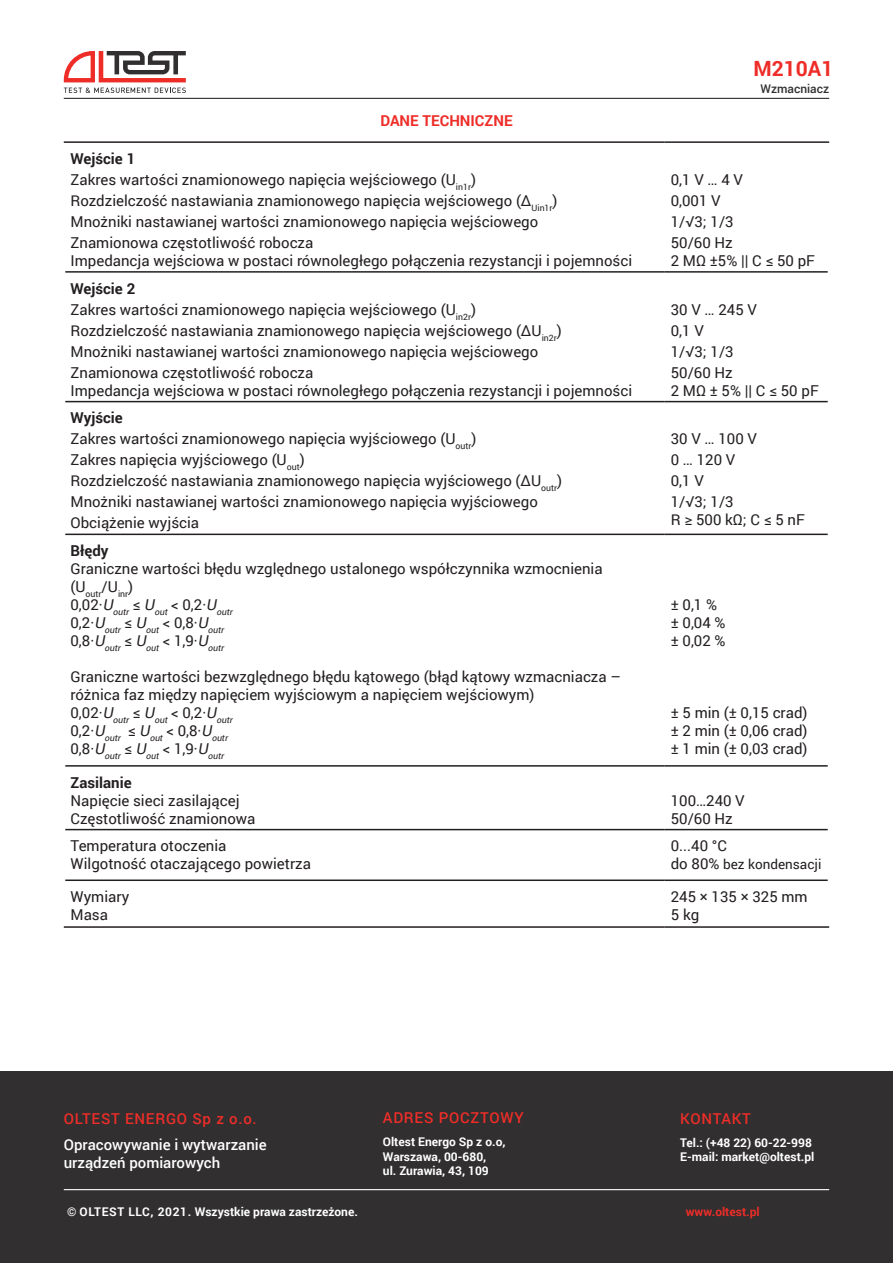
<style>
.page{position:relative;width:893px;height:1263px;background:#fff}
.page>*{position:absolute;margin:0;border:0;box-sizing:border-box;transform-origin:0 0}
.t1{font:700 21px "Roboto";color:#ee2d28}
.t2{font:15px/18px "Roboto";color:#231f20}
.t3{font:500 15px/18px "Roboto";color:#fff}
.t4{font:500 15px "Roboto";letter-spacing:.05em;color:#ee2d28}
.t5{font:700 15px "Roboto";color:#231f20}
.t6{font:700 15px "Roboto";color:#ee2d28}
.t7{font:13.5px "Roboto";color:#231f20}
.t8{font:700 12px/14.4px "Roboto";color:#fff}
.t9{font:700 12px "Roboto";color:#ee2d28}
.t10{font:500 12px "Roboto";color:#312f30}
.t11{font:italic 8.7px "Roboto";color:#231f20}
.t12{font:8.7px "Roboto";color:#231f20}
.s1{font-style:italic}
.s2{font-size:15px}
</style>
<div class="page">
<hr style="left:64px;top:98px;width:765px;height:1px;background:#312f30">
<svg style="left:64px;top:51px;width:122px;height:31px"></svg>
<svg style="left:64px;top:88px;width:122px;height:5px"></svg>
<div style="left:0;top:1071px;width:893px;height:192px;background:#312f30"></div>
<hr style="left:64px;top:1189px;width:765px;height:1px;background:#fff">
<hr style="left:64px;top:141px;width:601px;height:2px;background:#231f20">
<hr style="left:665px;top:141px;width:164px;height:2px;background:#231f20">
<hr style="left:65px;top:271px;width:600px;height:2px;background:#231f20">
<hr style="left:665px;top:271px;width:163px;height:2px;background:#231f20">
<hr style="left:65px;top:401px;width:600px;height:1px;background:#231f20">
<hr style="left:665px;top:401px;width:163px;height:1px;background:#231f20">
<hr style="left:65px;top:534px;width:600px;height:1px;background:#231f20">
<hr style="left:665px;top:534px;width:163px;height:1px;background:#231f20">
<hr style="left:65px;top:765px;width:600px;height:2px;background:#231f20">
<hr style="left:665px;top:765px;width:163px;height:2px;background:#231f20">
<hr style="left:65px;top:829px;width:600px;height:1px;background:#231f20">
<hr style="left:665px;top:829px;width:163px;height:1px;background:#231f20">
<hr style="left:65px;top:879px;width:600px;height:2px;background:#231f20">
<hr style="left:665px;top:879px;width:163px;height:2px;background:#231f20">
<hr style="left:64px;top:926px;width:601px;height:2px;background:#231f20">
<hr style="left:665px;top:926px;width:164px;height:2px;background:#231f20">
<h1 class="t1" style="left:753px;top:53px;width:81px">M210A1</h1>
<p class="t6" style="left:380px;top:110px;width:134px">DANE TECHNICZNE</p>
<p class="t5" style="left:71px;top:148px;width:66px">Wejście 1</p>
<p class="t2" style="left:71px;top:170px;width:407px">Zakres wartości znamionowego napięcia wejściowego (U<sub>in1r</sub>)</p>
<p class="t2" style="left:71px;top:191px;width:489px">Rozdzielczość nastawiania znamionowego napięcia wejściowego (Δ<sub>Uin1r</sub>)</p>
<p class="t2" style="left:71px;top:212px;width:469px">Mnożniki nastawianej wartości znamionowego napięcia wejściowego</p>
<p class="t2" style="left:71px;top:233px;width:244px">Znamionowa częstotliwość robocza</p>
<p class="t2" style="left:71px;top:251px;width:563px">Impedancja wejściowa w postaci równoległego połączenia rezystancji i pojemności</p>
<p class="t5" style="left:71px;top:278px;width:66px">Wejście 2</p>
<p class="t2" style="left:71px;top:300px;width:407px">Zakres wartości znamionowego napięcia wejściowego (U<sub>in2r</sub>)</p>
<p class="t2" style="left:71px;top:321px;width:493px">Rozdzielczość nastawiania znamionowego napięcia wejściowego (ΔU<sub>in2r</sub>)</p>
<p class="t2" style="left:71px;top:342px;width:469px">Mnożniki nastawianej wartości znamionowego napięcia wejściowego</p>
<p class="t2" style="left:71px;top:363px;width:244px">Znamionowa częstotliwość robocza</p>
<p class="t2" style="left:71px;top:381px;width:563px">Impedancja wejściowa w postaci równoległego połączenia rezystancji i pojemności</p>
<p class="t5" style="left:71px;top:407px;width:54px">Wyjście</p>
<p class="t2" style="left:71px;top:429px;width:407px">Zakres wartości znamionowego napięcia wyjściowego (U<sub>outr</sub>)</p>
<p class="t2" style="left:71px;top:450px;width:236px">Zakres napięcia wyjściowego (U<sub>out</sub>)</p>
<p class="t2" style="left:71px;top:471px;width:493px">Rozdzielczość nastawiania znamionowego napięcia wyjściowego (ΔU<sub>outr</sub>)</p>
<p class="t2" style="left:71px;top:492px;width:469px">Mnożniki nastawianej wartości znamionowego napięcia wyjściowego</p>
<p class="t2" style="left:71px;top:513px;width:130px">Obciążenie wyjścia</p>
<p class="t5" style="left:71px;top:540px;width:40px">Błędy</p>
<p class="t2" style="left:71px;top:559px;width:534px">Graniczne wartości błędu względnego ustalonego współczynnika wzmocnienia</p>
<p class="t12" style="left:71px;top:588px;width:64px"><sup>(U</sup>outr<sup>/U</sup>inr<sup>)</sup></p>
<p class="t2" style="left:71px;top:595px;width:165px">0 , 0 2 · <span class="s1">U</span><sub>outr</sub> ≤ <span class="s1">U</span><sub>out</sub> &lt; 0 , 2 · <span class="s1">U</span><sub>outr</sub></p>
<p class="t11" style="left:71px;top:624px;width:157px"><sup>0</sup> <sup>,</sup> <sup>2</sup> <sup>·</sup> <sup>U</sup>outr <sup>≤</sup> <sup>U</sup>out <sup>&lt;</sup> <sup>0</sup> <sup>,</sup> <sup>8</sup> <sup>·</sup> <sup>U</sup>outr</p>
<p class="t11" style="left:71px;top:642px;width:157px"><sup>0</sup> <sup>,</sup> <sup>8</sup> <sup>·</sup> <sup>U</sup>outr <sup>≤</sup> <sup>U</sup>out <sup>&lt;</sup> <sup>1</sup> <sup>,</sup> <sup>9</sup> <sup>·</sup> <sup>U</sup>outr</p>
<p class="t2" style="left:71px;top:667px;width:552px">Graniczne wartości bezwzględnego błędu kątowego (błąd kątowy wzmacniacza – różnica faz między napięciem wyjściowym a napięciem wejściowym)</p>
<p class="t2" style="left:71px;top:703px;width:165px">0 , 0 2 · <span class="s1">U</span><sub>outr</sub> ≤ <span class="s1">U</span><sub>out</sub> &lt; 0 , 2 · <span class="s1">U</span><sub>outr</sub></p>
<p class="t11" style="left:71px;top:732px;width:161px"><sup>0</sup> <sup>,</sup> <sup>2</sup> <sup>·</sup> <sup>U</sup>outr <sup>≤</sup> <sup>U</sup>out <sup>&lt;</sup> <sup>0</sup> <sup>,</sup> <sup>8</sup> <sup>·</sup> <sup>U</sup>outr</p>
<p class="t11" style="left:71px;top:750px;width:157px"><sup>0</sup> <sup>,</sup> <sup>8</sup> <sup>·</sup> <sup>U</sup>outr <sup>≤</sup> <sup>U</sup>out <sup>&lt;</sup> <sup>1</sup> <sup>,</sup> <sup>9</sup> <sup>·</sup> <sup>U</sup>outr</p>
<p class="t5" style="left:71px;top:772px;width:63px">Zasilanie</p>
<p class="t2" style="left:71px;top:791px;width:171px">Napięcie sieci zasilającej</p>
<p class="t2" style="left:71px;top:809px;width:186px">Częstotliwość znamionowa</p>
<p class="t2" style="left:71px;top:836px;width:157px">Temperatura otoczenia</p>
<p class="t2" style="left:71px;top:854px;width:242px">Wilgotność otaczającego powietrza</p>
<p class="t2" style="left:71px;top:887px;width:60px">Wymiary</p>
<p class="t2" style="left:71px;top:905px;width:39px">Masa</p>
<p class="t10" style="left:760px;top:81px;width:70px">Wzmacniacz</p>
<p class="t2" style="left:671px;top:170px;width:74px">0,1 V … 4 V</p>
<p class="t2" style="left:671px;top:191px;width:51px">0,001 V</p>
<p class="t2" style="left:671px;top:212px;width:64px">1/√3; 1/3</p>
<p class="t2" style="left:671px;top:233px;width:63px">50/60 Hz</p>
<p class="t2" style="left:671px;top:251px;width:146px">2 МΩ ±5% || C ≤ 50 pF</p>
<p class="t2" style="left:671px;top:300px;width:88px">30 V … 245 V</p>
<p class="t2" style="left:671px;top:321px;width:35px">0,1 V</p>
<p class="t2" style="left:671px;top:342px;width:64px">1/√3; 1/3</p>
<p class="t2" style="left:671px;top:363px;width:63px">50/60 Hz</p>
<p class="t2" style="left:671px;top:381px;width:149px">2 МΩ ± 5% || C ≤ 50 pF</p>
<p class="t2" style="left:671px;top:429px;width:88px">30 V … 100 V</p>
<p class="t2" style="left:671px;top:450px;width:66px">0 … 120 V</p>
<p class="t2" style="left:671px;top:471px;width:35px">0,1 V</p>
<p class="t2" style="left:671px;top:492px;width:64px">1/√3; 1/3</p>
<p class="t2" style="left:671px;top:510px;width:136px">R ≥ 500 kΩ; C ≤ 5 nF</p>
<p class="t2" style="left:671px;top:595px;width:48px">± 0,1 %</p>
<p class="t2" style="left:671px;top:613px;width:56px">± 0,04 %</p>
<p class="t2" style="left:671px;top:631px;width:56px">± 0,02 %</p>
<p class="t2" style="left:671px;top:703px;width:138px">± 5 min (± 0,15 crad)</p>
<p class="t2" style="left:671px;top:721px;width:138px">± 2 min (± 0,06 crad)</p>
<p class="t2" style="left:671px;top:739px;width:138px">± 1 min (± 0,03 crad)</p>
<p class="t2" style="left:671px;top:791px;width:75px">100…240 V</p>
<p class="t2" style="left:671px;top:809px;width:63px">50/60 Hz</p>
<p class="t2" style="left:671px;top:836px;width:58px">0...40 °C</p>
<p class="t7" style="left:671px;top:855px;width:152px"><span class="s2">do 80%</span> bez kondensacji</p>
<p class="t2" style="left:671px;top:887px;width:138px">245 × 135 × 325 mm</p>
<p class="t2" style="left:671px;top:905px;width:30px">5 kg</p>
<p class="t4" style="left:64px;top:1108px;width:195px">OLTEST ENERGO Sp z o.o.</p>
<p class="t3" style="left:64px;top:1135px;width:204px">Opracowywanie i wytwarzanie urządzeń pomiarowych</p>
<p class="t4" style="left:383px;top:1107px;width:142px">ADRES POCZTOWY</p>
<p class="t8" style="left:383px;top:1134px;width:124px">Oltest Energo Sp z o.o,<br>Warszawa, 00-680,</p>
<p class="t8" style="left:383px;top:1163px;width:107px">ul. Zurawia, 43, 109</p>
<p class="t4" style="left:680px;top:1108px;width:72px">KONTAKT</p>
<p class="t8" style="left:680px;top:1135px;width:136px">Tel.: (+48 22) 60-22-998<br>E-mail: market@oltest.pl</p>
<p class="t8" style="left:67px;top:1203px;width:292px">© OLTEST LLC, 2021. Wszystkie prawa zastrzeżone.</p>
<p class="t9" style="left:686px;top:1203px;width:75px">www.oltest.pl</p>
</div>
